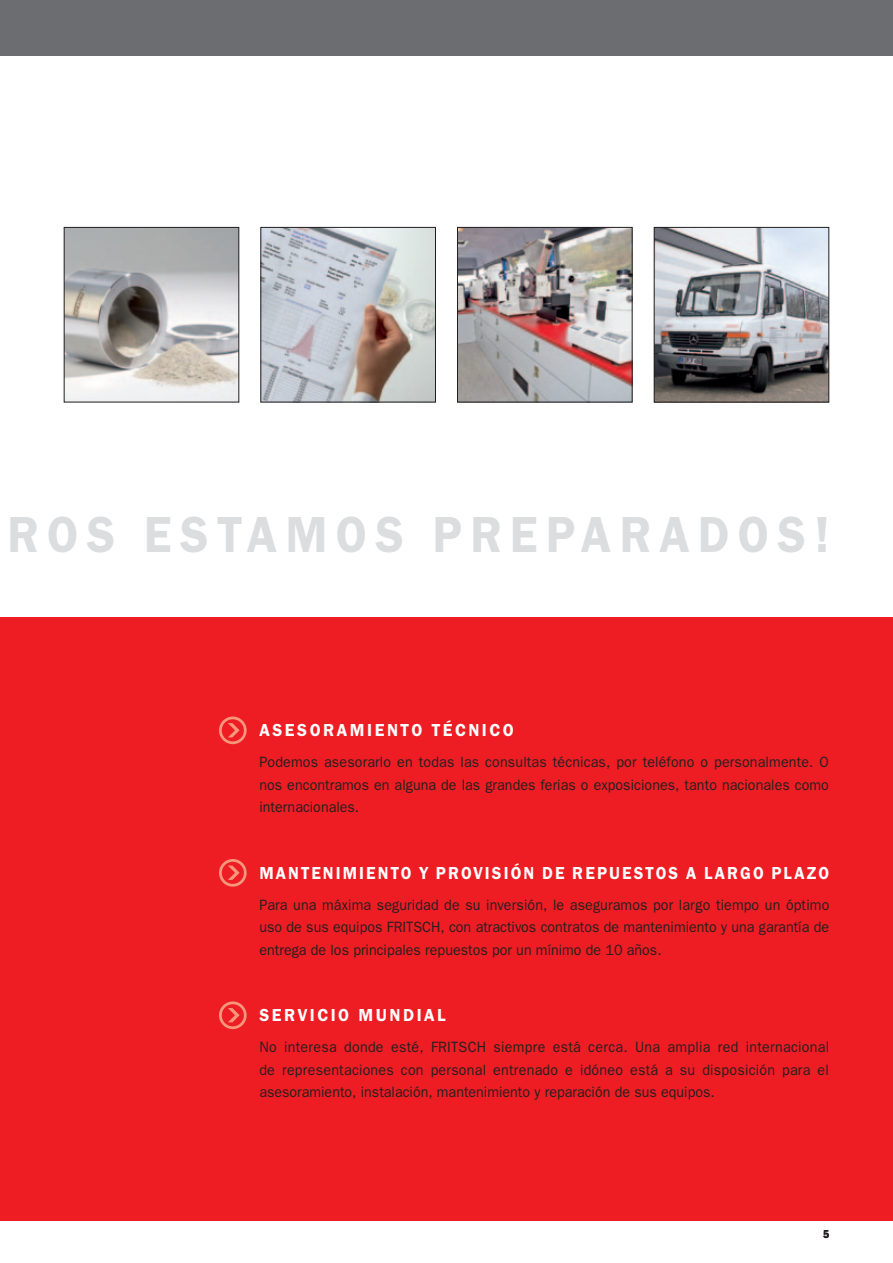
<style>
.page{position:relative;width:893px;height:1263px;background:#fff}
.page>*{position:absolute;margin:0;border:0;box-sizing:border-box;transform-origin:0 0}
.t1{font:600 51px "Franklin Gothic";letter-spacing:.18em;color:#dcdddf;scale:.93 1}
.t2{font:18px "Franklin Got URWT Dem";letter-spacing:.13em;color:#fff;scale:.93 1}
.t3{font:18px "Franklin Got URWT Dem";letter-spacing:.15em;color:#fff;scale:.95 1}
.t4{font:15px/22.5px "Franklin Gothic";color:#231f20;text-align:justify;scale:.95 1}
.t5{font:12px "Franklin Got URWT Dem Con";color:#231f20}
</style>
<div class="page">
<div style="left:0;top:617px;width:893px;height:603px;background:#ee1d23"></div>
<div style="left:0;top:0;width:893px;height:55px;background:#6c6d70"></div>
<img style="left:262px;top:229px;width:172px;height:171px">
<div style="left:260px;top:227px;width:176px;height:175px;border:1px solid #231f20"></div>
<img style="left:656px;top:229px;width:171px;height:171px">
<div style="left:654px;top:227px;width:175px;height:175px;border:1px solid #231f20"></div>
<img style="left:459px;top:229px;width:171px;height:171px">
<div style="left:457px;top:227px;width:175px;height:175px;border:1px solid #231f20"></div>
<img style="left:66px;top:229px;width:171px;height:171px">
<div style="left:64px;top:227px;width:175px;height:175px;border:1px solid #231f20"></div>
<div style="left:219px;top:1001px;width:28px;height:28px;border:3px solid #f6977a;border-radius:50%"></div>
<svg style="left:228px;top:1008px;width:12px;height:14px"></svg>
<div style="left:219px;top:859px;width:28px;height:28px;border:3px solid #f6977a;border-radius:50%"></div>
<svg style="left:228px;top:865px;width:12px;height:15px"></svg>
<div style="left:219px;top:716px;width:28px;height:28px;border:3px solid #f6977a;border-radius:50%"></div>
<svg style="left:228px;top:723px;width:12px;height:14px"></svg>
<h1 class="t1" style="left:8px;top:504px;width:885px">ROS ESTAMOS PREPARADOS!</h1>
<p class="t3" style="left:259px;top:720px;width:269px">ASESORAMIENTO TÉCNICO</p>
<p class="t4" style="left:259px;top:751px;width:601px">Podemos asesorarlo en todas las consultas técnicas, por teléfono o personalmente. O nos encontramos en alguna de las grandes ferias o exposiciones, tanto nacionales como internacionales.</p>
<p class="t2" style="left:259px;top:863px;width:614px">MANTENIMIENTO Y PROVISIÓN DE REPUESTOS A LARGO PLAZO</p>
<p class="t4" style="left:259px;top:893px;width:601px">Para una máxima seguridad de su inversión, le aseguramos por largo tiempo un óptimo uso de sus equipos FRITSCH, con atractivos contratos de mantenimiento y una garantía de entrega de los principales repuestos por un mínimo de 10 años.</p>
<p class="t3" style="left:259px;top:1005px;width:198px">SERVICIO MUNDIAL</p>
<p class="t4" style="left:259px;top:1035px;width:601px">No interesa donde esté, FRITSCH siempre está cerca. Una amplia red internacional de representaciones con personal entrenado e idóneo está a su disposición para el asesoramiento, instalación, mantenimiento y reparación de sus equipos.</p>
<p class="t5" style="left:823px;top:1227px;width:8px">5</p>
</div>
